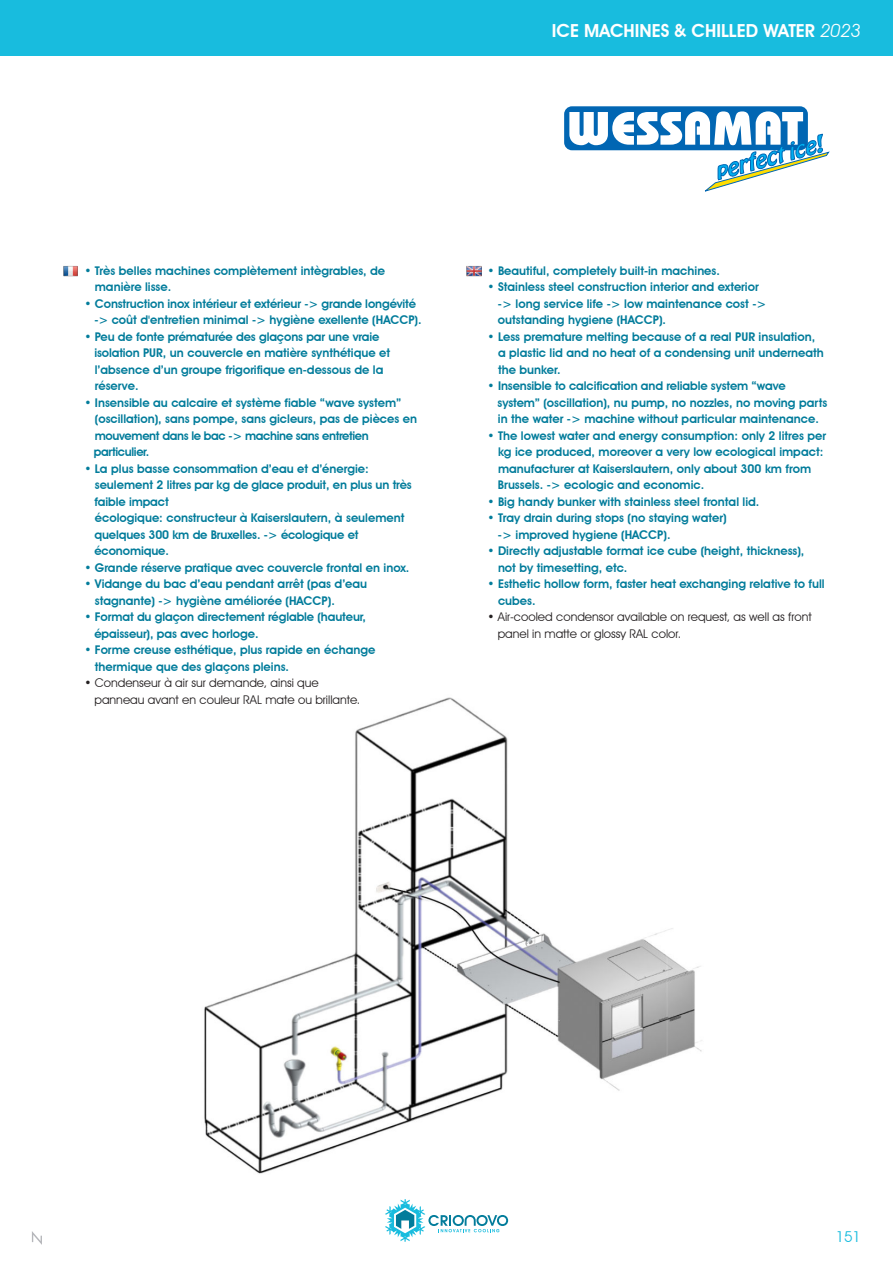
<style>
.page{position:relative;width:893px;height:1263px;background:#fff}
.page>*{position:absolute;margin:0;border:0;box-sizing:border-box;transform-origin:0 0}
.t1{font:600 18px "Avant Garde IT Cby BT";color:#fff}
.t2{font:15px "Avant Garde IT Cby BT";color:#18bcde}
.t3{font:600 12px/16.5px "Avant Garde IT Cby BT";color:#027c9b}
.t4{font:12px/16.5px "Avant Garde IT Cby BT";color:#231f20}
.s1{font-weight:400;font-style:italic}
</style>
<div class="page">
<svg style="left:385px;top:1199px;width:123px;height:43px"></svg>
<svg style="left:32px;top:1231px;width:10px;height:14px"></svg>
<div style="left:0;top:0;width:893px;height:55px;background:#18bcde"></div>
<img style="left:204px;top:697px;width:498px;height:477px">
<img style="left:63px;top:265px;width:15px;height:12px">
<img style="left:466px;top:265px;width:15px;height:12px">
<div style="left:564px;top:106px;width:244px;height:44px;background:#0166b3;border-radius:8px"></div>
<svg style="left:569px;top:111px;width:260px;height:80px"></svg>
<h1 class="t1" style="left:552px;top:23px;width:311px">ICE MACHINES &amp; CHILLED WATER <span class="s1">2023</span></h1>
<p class="t3" style="left:95px;top:262px;width:292px;text-indent:-10px">• Très belles machines complètement intègrables, de manière lisse.</p>
<p class="t3" style="left:94px;top:295px;width:329px;text-indent:-10px">• Construction inox intérieur et extérieur -&gt; grande longévité -&gt; coût d'entretien minimal -&gt; hygiène exellente (HACCP).</p>
<p class="t3" style="left:94px;top:328px;width:297px;text-indent:-10px">• Peu de fonte prématurée des glaçons par une vraie isolation PUR, un couvercle en matière synthétique et l’absence d’un groupe frigorifique en-dessous de la réserve.</p>
<p class="t3" style="left:94px;top:394px;width:325px;text-indent:-9px">• Insensible au calcaire et système fiable “wave system” (oscillation), sans pompe, sans gicleurs, pas de pièces en mouvement dans le bac -&gt; machine sans entretien particulier.</p>
<p class="t3" style="left:94px;top:460px;width:319px;text-indent:-10px">• La plus basse consommation d’eau et d’énergie: seulement 2 litres par kg de glace produit, en plus un très faible impact<br>écologique: constructeur à Kaiserslautern, à seulement quelques 300 km de Bruxelles. -&gt; écologique et économique.</p>
<p class="t3" style="left:84px;top:559px;width:327px">• Grande réserve pratique avec couvercle frontal en inox.</p>
<p class="t3" style="left:95px;top:576px;width:274px;text-indent:-10px">• Vidange du bac d’eau pendant arrêt (pas d’eau stagnante) -&gt; hygiène améliorée (HACCP).</p>
<p class="t3" style="left:94px;top:609px;width:273px;text-indent:-10px">• Format du glaçon directement réglable (hauteur, épaisseur), pas avec horloge.</p>
<p class="t3" style="left:95px;top:642px;width:282px;text-indent:-10px">• Forme creuse esthétique, plus rapide en échange thermique que des glaçons pleins.</p>
<p class="t4" style="left:94px;top:675px;width:267px;text-indent:-10px">• Condenseur à air sur demande, ainsi que panneau avant en couleur RAL mate ou brillante.</p>
<p class="t3" style="left:487px;top:262px;width:234px">• Beautiful, completely built-in machines.</p>
<p class="t3" style="left:498px;top:279px;width:270px;text-indent:-10px">• Stainless steel construction interior and exterior -&gt; long service life -&gt; low maintenance cost -&gt; outstanding hygiene (HACCP).</p>
<p class="t3" style="left:498px;top:328px;width:327px;text-indent:-10px">• Less premature melting because of a real PUR insulation, a plastic lid and no heat of a condensing unit underneath the bunker.</p>
<p class="t3" style="left:498px;top:378px;width:331px;text-indent:-10px">• Insensible to calcification and reliable system “wave system” (oscillation), nu pump, no nozzles, no moving parts in the water -&gt; machine without particular maintenance.</p>
<p class="t3" style="left:498px;top:427px;width:330px;text-indent:-10px">• The lowest water and energy consumption: only 2 litres per kg ice produced, moreover a very low ecological impact: manufacturer at Kaiserslautern, only about 300 km from Brussels. -&gt; ecologic and economic.</p>
<p class="t3" style="left:487px;top:493px;width:273px">• Big handy bunker with stainless steel frontal lid.</p>
<p class="t3" style="left:498px;top:510px;width:230px;text-indent:-10px">• Tray drain during stops (no staying water) -&gt; improved hygiene (HACCP).</p>
<p class="t3" style="left:498px;top:543px;width:308px;text-indent:-10px">• Directly adjustable format ice cube (height, thickness), not by timesetting, etc.</p>
<p class="t3" style="left:498px;top:576px;width:328px;text-indent:-10px">• Esthetic hollow form, faster heat exchanging relative to full cubes.</p>
<p class="t4" style="left:498px;top:609px;width:316px;text-indent:-10px">• Air-cooled condensor available on request, as well as front panel in matte or glossy RAL color.</p>
<p class="t2" style="left:836px;top:1231px;width:27px">151</p>
</div>
